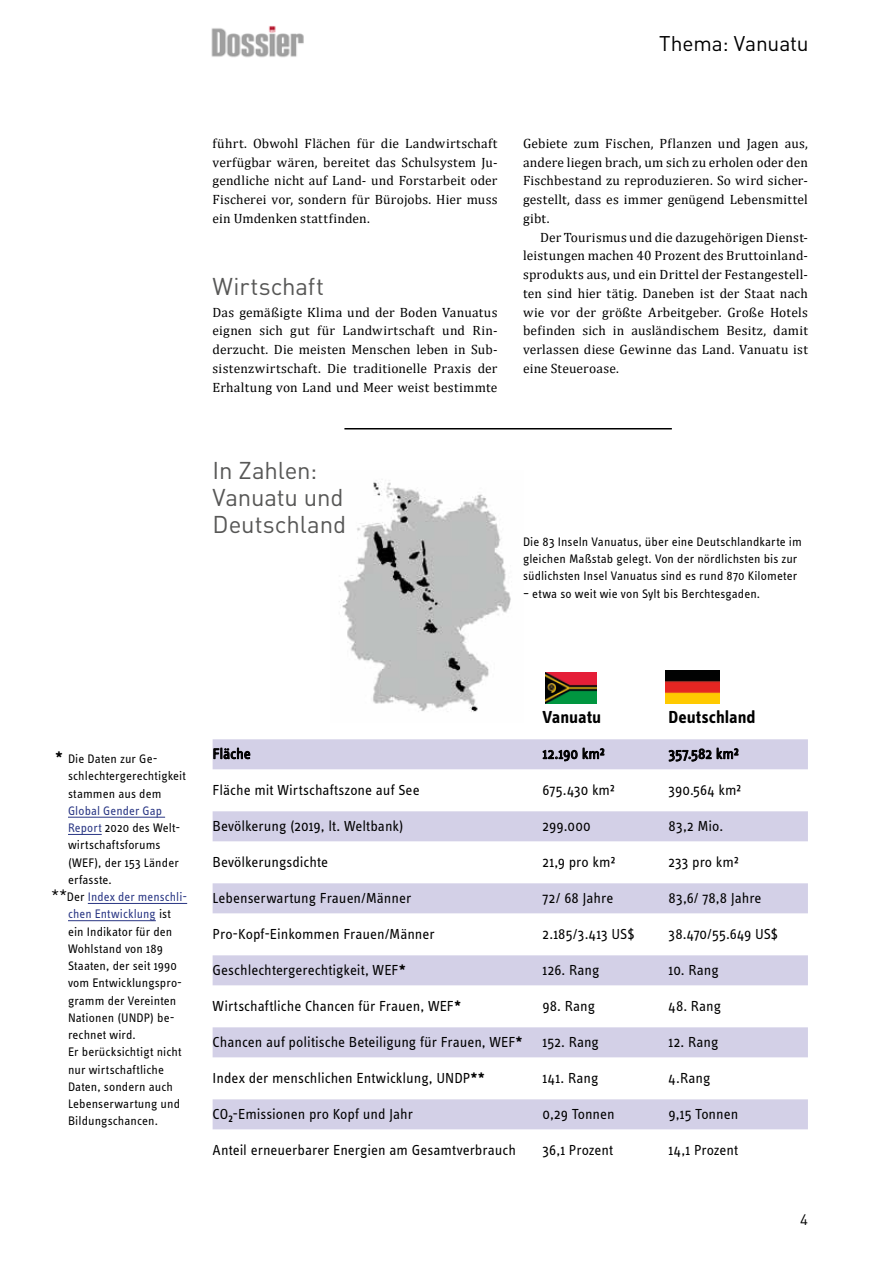
<style>
.page{position:relative;width:893px;height:1263px;background:#fff}
.page>*{position:absolute;margin:0;border:0;box-sizing:border-box;transform-origin:0 0}
.t1{font:24px/27px "DINOT";letter-spacing:-.005em;color:#575756}
.t2{font:21px "DINOT";letter-spacing:-.005em;color:#000}
.t3{font:700 18px "Info OT Text";color:#000}
.t4{font:15px "Info OT Text";color:#000}
.t5{font:15px "DINOT";color:#000}
.t6{font:13.5px/18.8px "Cambria";letter-spacing:.015em;color:#000;text-align:justify}
.t7{font:12.75px/17.2px "Info OT Text";letter-spacing:.005em;color:#000}
.t8{font:12.75px "Info OT Text";letter-spacing:.005em;color:#283583}
.s1{font-weight:700;font-size:16.5px}
.s2{color:#283583}
.s3{font-size:16.5px;color:#000}
.s4{color:#000}
.s5{font-weight:700}
</style>
<div class="page">
<img style="left:211px;top:26px;width:93px;height:32px">
<hr style="left:344px;top:428px;width:328px;height:1px;background:#000">
<div style="left:213px;top:739px;width:595px;height:30px;background:#d3d0e7"></div>
<div style="left:213px;top:811px;width:595px;height:30px;background:#d3d0e7"></div>
<div style="left:213px;top:883px;width:595px;height:30px;background:#d3d0e7"></div>
<div style="left:213px;top:955px;width:595px;height:30px;background:#d3d0e7"></div>
<div style="left:213px;top:1027px;width:595px;height:30px;background:#d3d0e7"></div>
<div style="left:213px;top:1099px;width:595px;height:30px;background:#d3d0e7"></div>
<svg style="left:213px;top:747px;width:38px;height:12px"></svg>
<svg style="left:542px;top:747px;width:63px;height:14px"></svg>
<svg style="left:668px;top:747px;width:71px;height:15px"></svg>
<hr style="left:68px;top:817px;width:97px;height:1px;background:#283583">
<hr style="left:68px;top:834px;width:34px;height:1px;background:#283583">
<hr style="left:88px;top:903px;width:99px;height:1px;background:#283583">
<hr style="left:68px;top:920px;width:88px;height:1px;background:#283583">
<img style="left:545px;top:673px;width:51px;height:30px">
<img style="left:665px;top:671px;width:55px;height:32px">
<img style="left:339px;top:480px;width:172px;height:232px">
<h2 class="t2" style="left:659px;top:30px;width:151px">Thema: Vanuatu</h2>
<p class="t6" style="left:213px;top:134px;width:286px">führt. Obwohl Flächen für die Landwirtschaft verfügbar wären, bereitet das Schulsystem Ju&shy;gendliche nicht auf Land- und Forstarbeit oder Fischerei vor, sondern für Bürojobs. Hier muss ein Umdenken stattfinden.</p>
<p class="t6" style="left:523px;top:134px;width:286px">Gebiete zum Fischen, Pflanzen und Jagen aus, andere liegen brach, um sich zu erholen oder den Fischbestand zu reproduzieren. So wird sicher&shy;gestellt, dass es immer genügend Lebensmittel gibt.</p>
<p class="t6" style="left:523px;top:227px;width:286px;text-indent:17px">Der Tourismus und die dazugehörigen Dienst&shy;leistungen machen 40 Prozent des Bruttoinland&shy;sprodukts aus, und ein Drittel der Festangestell&shy;ten sind hier tätig. Daneben ist der Staat nach wie vor der größte Arbeitgeber. Große Hotels befinden sich in ausländischem Besitz, damit verlassen diese Gewinne das Land. Vanuatu ist eine Steueroase.</p>
<h1 class="t1" style="left:213px;top:272px;width:113px">Wirtschaft</h1>
<p class="t6" style="left:213px;top:302px;width:286px">Das gemäßigte Klima und der Boden Vanuatus eignen sich gut für Landwirtschaft und Rin&shy;derzucht. Die meisten Menschen leben in Sub&shy;sistenzwirtschaft. Die traditionelle Praxis der Erhaltung von Land und Meer weist bestimmte</p>
<h1 class="t1" style="left:213px;top:456px;width:135px">In Zahlen:<br>Vanuatu und<br>Deutschland</h1>
<p class="t7" style="left:523px;top:533px;width:280px">Die 83 Inseln Vanuatus, über eine Deutschlandkarte im gleichen Maßstab gelegt. Von der nördlichsten bis zur südlichsten Insel Vanuatus sind es rund 870 Kilometer</p>
<p class="t7" style="left:523px;top:584px;width:239px">– etwa so weit wie von Sylt bis Berchtesgaden.</p>
<p class="t7" style="left:68px;top:750px;width:120px;text-indent:-13px"><span class="s1">*</span> Die Daten zur Ge&shy;schlechtergerechtigkeit stammen aus dem</p>
<p class="t8" style="left:68px;top:803px;width:95px">Global Gender Gap</p>
<p class="t7" style="left:68px;top:819px;width:114px"><span class="s2">Report</span> 2020 des Welt-</p>
<p class="t7" style="left:68px;top:836px;width:94px">wirtschaftsforums</p>
<p class="t7" style="left:68px;top:853px;width:112px">(WEF), der 153 Länder</p>
<p class="t7" style="left:68px;top:871px;width:45px">erfasste.</p>
<p class="t8" style="left:51px;top:889px;width:138px"><span class="s3">**</span><span class="s4">Der</span> Index der menschli-</p>
<p class="t8" style="left:68px;top:906px;width:104px">chen Entwicklung <span class="s4">ist</span></p>
<p class="t7" style="left:68px;top:922px;width:106px">ein Indikator für den</p>
<p class="t7" style="left:68px;top:940px;width:96px">Wohlstand von 189</p>
<p class="t7" style="left:68px;top:957px;width:110px">Staaten, der seit 1990</p>
<p class="t7" style="left:68px;top:974px;width:116px">vom Entwicklungspro-</p>
<p class="t7" style="left:68px;top:991px;width:110px">gramm der Vereinten</p>
<p class="t7" style="left:68px;top:1009px;width:108px">Nationen (UNDP) be-</p>
<p class="t7" style="left:68px;top:1026px;width:69px">rechnet wird.</p>
<p class="t7" style="left:68px;top:1043px;width:115px">Er berücksichtigt nicht</p>
<p class="t7" style="left:68px;top:1060px;width:98px">nur wirtschaftliche</p>
<p class="t7" style="left:68px;top:1078px;width:106px">Daten, sondern auch</p>
<p class="t7" style="left:68px;top:1095px;width:114px">Lebenserwartung und</p>
<p class="t7" style="left:68px;top:1112px;width:91px">Bildungschancen.</p>
<h3 class="t3" style="left:543px;top:705px;width:60px">Vanuatu</h3>
<h3 class="t3" style="left:669px;top:705px;width:89px">Deutschland</h3>
<p class="t4" style="left:213px;top:744px;width:40px">Fläche</p>
<p class="t4" style="left:543px;top:744px;width:63px">12.190 km²</p>
<p class="t4" style="left:669px;top:744px;width:71px">357.582 km²</p>
<p class="t4" style="left:213px;top:780px;width:208px">Fläche mit Wirtschaftszone auf See</p>
<p class="t4" style="left:543px;top:780px;width:74px">675.430 km²</p>
<p class="t4" style="left:669px;top:780px;width:74px">390.564 km²</p>
<p class="t4" style="left:213px;top:816px;width:193px">Bevölkerung (2019, lt. Weltbank)</p>
<p class="t4" style="left:543px;top:816px;width:50px">299.000</p>
<p class="t4" style="left:669px;top:816px;width:56px">83,2 Mio.</p>
<p class="t4" style="left:213px;top:852px;width:117px">Bevölkerungsdichte</p>
<p class="t4" style="left:543px;top:852px;width:74px">21,9 pro km²</p>
<p class="t4" style="left:669px;top:852px;width:71px">233 pro km²</p>
<p class="t4" style="left:213px;top:888px;width:200px">Lebenserwartung Frauen/Männer</p>
<p class="t4" style="left:543px;top:888px;width:72px">72/ 68 Jahre</p>
<p class="t4" style="left:669px;top:888px;width:94px">83,6/ 78,8 Jahre</p>
<p class="t4" style="left:213px;top:924px;width:224px">Pro-Kopf-Einkommen Frauen/Männer</p>
<p class="t4" style="left:543px;top:924px;width:93px">2.185/3.413 US$</p>
<p class="t4" style="left:669px;top:924px;width:111px">38.470/55.649 US$</p>
<p class="t4" style="left:213px;top:960px;width:195px">Geschlechtergerechtigkeit, WEF<span class="s5">*</span></p>
<p class="t4" style="left:543px;top:960px;width:58px">126. Rang</p>
<p class="t4" style="left:669px;top:960px;width:52px">10. Rang</p>
<p class="t4" style="left:213px;top:996px;width:250px">Wirtschaftliche Chancen für Frauen, WEF<span class="s5">*</span></p>
<p class="t4" style="left:543px;top:996px;width:54px">98. Rang</p>
<p class="t4" style="left:669px;top:996px;width:54px">48. Rang</p>
<p class="t4" style="left:213px;top:1032px;width:312px">Chancen auf politische Beteiligung für Frauen, WEF<span class="s5">*</span></p>
<p class="t4" style="left:543px;top:1032px;width:58px">152. Rang</p>
<p class="t4" style="left:669px;top:1032px;width:51px">12. Rang</p>
<p class="t4" style="left:213px;top:1068px;width:274px">Index der menschlichen Entwicklung, UNDP<span class="s5">**</span></p>
<p class="t4" style="left:543px;top:1068px;width:57px">141. Rang</p>
<p class="t4" style="left:669px;top:1068px;width:43px">4.Rang</p>
<p class="t4" style="left:213px;top:1104px;width:202px">CO₂-Emissionen pro Kopf und Jahr</p>
<p class="t4" style="left:543px;top:1104px;width:74px">0,29 Tonnen</p>
<p class="t4" style="left:669px;top:1104px;width:71px">9,15 Tonnen</p>
<p class="t4" style="left:213px;top:1140px;width:305px">Anteil erneuerbarer Energien am Gesamtverbrauch</p>
<p class="t4" style="left:543px;top:1140px;width:72px">36,1 Prozent</p>
<p class="t4" style="left:669px;top:1140px;width:71px">14,1 Prozent</p>
<p class="t5" style="left:800px;top:1210px;width:9px">4</p>
</div>
